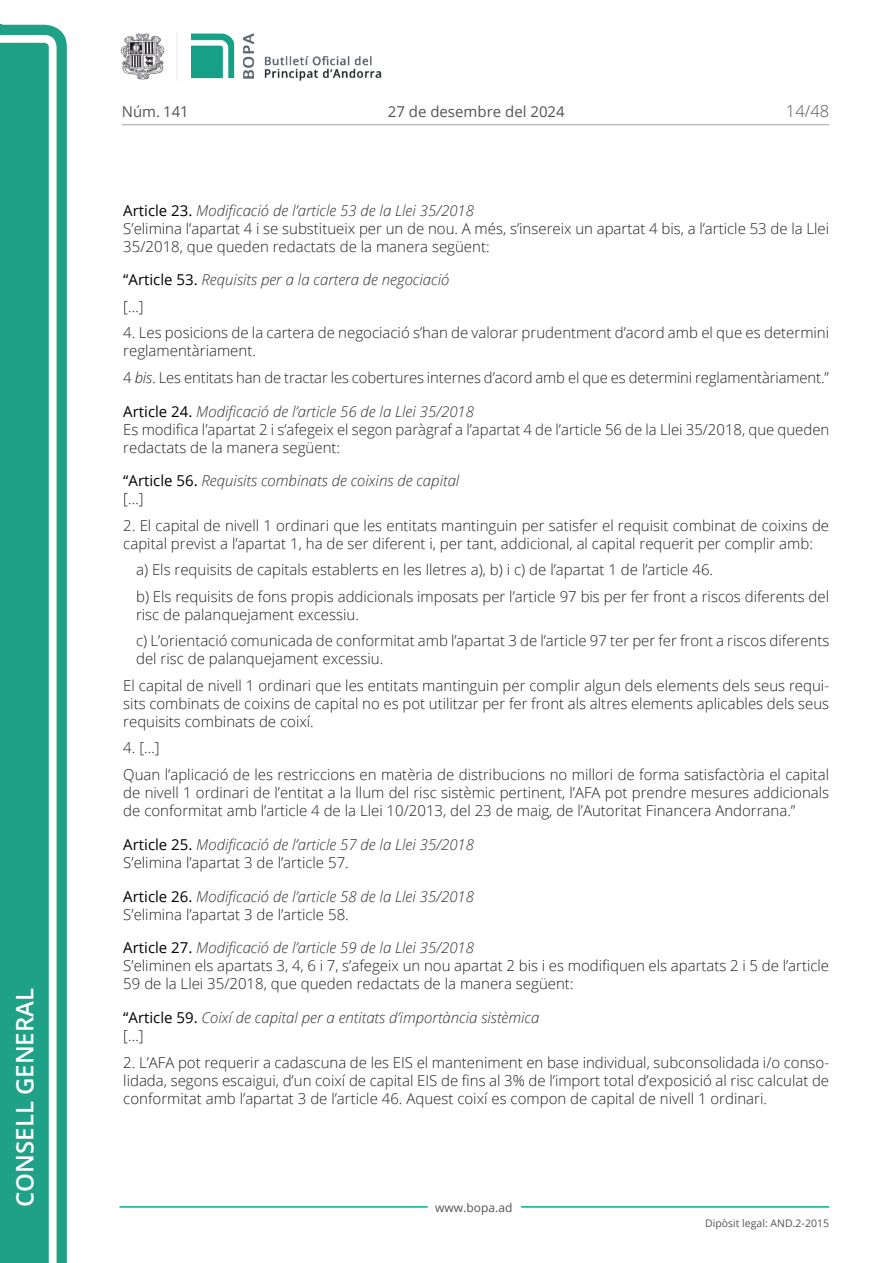
<style>
.page{position:relative;width:893px;height:1263px;background:#fff}
.page>*{position:absolute;margin:0;border:0;box-sizing:border-box;transform-origin:0 0}
.t1{font:600 24px "Open Sans";color:#fff}
.t2{font:300 16.5px "Open Sans";color:#545454}
.Body_text{font:300 15px/18px "Open Sans";color:#231f20}
.Titol_7{font:italic 300 15px "Open Sans";color:#303030}
.Body_text_i{font:300 15px/18px "Open Sans";color:#231f20}
.Titol_7_plus{font:italic 300 15px "Open Sans";color:#303030}
.t3{font:15px "Open Sans";color:#545454}
.t4{font:12px "Open Sans";color:#545454}
.t5{font:10.5px "Open Sans";color:#545454}
.s1{font-weight:400;font-style:normal;color:#000}
.s2{font-style:italic}
</style>
<div class="page">
<svg style="left:0;top:25px;width:67px;height:1238px;fill:#1ea187"></svg>
<div style="left:0;top:43px;width:49px;height:1220px;background:#1ea187"></div>
<img style="left:122px;top:32px;width:260px;height:49px">
<hr style="left:119px;top:1206px;width:309px;height:2px;background:#00ae91">
<hr style="left:521px;top:1206px;width:308px;height:2px;background:#00ae91">
<hr style="left:122px;top:124px;width:707px;height:1px;background:#bcbdc0">
<h1 class="t1" style="left:8px;top:1207px;width:220px;rotate:-90deg">Consell General</h1>
<p class="t3" style="left:122px;top:102px;width:68px">Núm. 141</p>
<p class="t3" style="left:388px;top:102px;width:178px">27 de desembre del 2024</p>
<p class="t2" style="left:786px;top:100px;width:45px">14/48</p>
<p class="Titol_7" style="left:123px;top:200px;width:352px"><span class="s1">Article 23.</span> Modificació de l’article 53 de la Llei 35/2018</p>
<p class="Body_text" style="left:123px;top:219px;width:707px">S’elimina l’apartat 4 i se substitueix per un de nou. A més, s’insereix un apartat 4 bis, a l’article 53 de la Llei<br>35/2018, que queden redactats de la manera següent:</p>
<p class="Titol_7_plus" style="left:123px;top:270px;width:328px"><span class="s1">“Article 53.</span> Requisits per a la cartera de negociació</p>
<p class="Body_text" style="left:123px;top:297px;width:22px">[…]</p>
<p class="Body_text" style="left:123px;top:323px;width:707px">4. Les posicions de la cartera de negociació s’han de valorar prudentment d’acord amb el que es determini reglamentàriament.</p>
<p class="Body_text" style="left:123px;top:368px;width:707px">4 <span class="s2">bis</span>. Les entitats han de tractar les cobertures internes d’acord amb el que es determini reglamentàriament.”</p>
<p class="Titol_7" style="left:123px;top:401px;width:352px"><span class="s1">Article 24.</span> Modificació de l’article 56 de la Llei 35/2018</p>
<p class="Body_text" style="left:123px;top:420px;width:708px">Es modifica l’apartat 2 i s’afegeix el segon paràgraf a l’apartat 4 de l’article 56 de la Llei 35/2018, que queden redactats de la manera següent:</p>
<p class="Titol_7" style="left:123px;top:471px;width:338px"><span class="s1">“Article 56.</span> Requisits combinats de coixins de capital</p>
<p class="Body_text" style="left:123px;top:490px;width:22px">[…]</p>
<p class="Body_text" style="left:123px;top:516px;width:707px">2. El capital de nivell 1 ordinari que les entitats mantinguin per satisfer el requisit combinat de coixins de capital previst a l’apartat 1, ha de ser diferent i, per tant, addicional, al capital requerit per complir amb:</p>
<p class="Body_text_i" style="left:136px;top:561px;width:579px">a) Els requisits de capitals establerts en les lletres a), b) i c) de l’apartat 1 de l’article 46.</p>
<p class="Body_text_i" style="left:136px;top:587px;width:695px">b) Els requisits de fons propis addicionals imposats per l’article 97 bis per fer front a riscos diferents del risc de palanquejament excessiu.</p>
<p class="Body_text_i" style="left:136px;top:632px;width:695px">c) L’orientació comunicada de conformitat amb l’apartat 3 de l’article 97 ter per fer front a riscos diferents del risc de palanquejament excessiu.</p>
<p class="Body_text" style="left:123px;top:676px;width:707px;text-align:justify">El capital de nivell 1 ordinari que les entitats mantinguin per complir algun dels elements dels seus requi&shy;sits combinats de coixins de capital no es pot utilitzar per fer front als altres elements aplicables dels seus requisits combinats de coixí.</p>
<p class="Body_text" style="left:123px;top:739px;width:38px">4. […]</p>
<p class="Body_text" style="left:123px;top:765px;width:707px;text-align:justify">Quan l’aplicació de les restriccions en matèria de distribucions no millori de forma satisfactòria el capital de nivell 1 ordinari de l’entitat a la llum del risc sistèmic pertinent, l’AFA pot prendre mesures addicionals de conformitat amb l’article 4 de la Llei 10/2013, del 23 de maig, de l’Autoritat Financera Andorrana.”</p>
<p class="Titol_7" style="left:123px;top:834px;width:352px"><span class="s1">Article 25.</span> Modificació de l’article 57 de la Llei 35/2018</p>
<p class="Body_text" style="left:123px;top:853px;width:227px">S’elimina l’apartat 3 de l’article 57.</p>
<p class="Titol_7" style="left:123px;top:886px;width:352px"><span class="s1">Article 26.</span> Modificació de l’article 58 de la Llei 35/2018</p>
<p class="Body_text" style="left:123px;top:905px;width:227px">S’elimina l’apartat 3 de l’article 58.</p>
<p class="Titol_7" style="left:123px;top:937px;width:352px"><span class="s1">Article 27.</span> Modificació de l’article 59 de la Llei 35/2018</p>
<p class="Body_text" style="left:123px;top:956px;width:707px">S’eliminen els apartats 3, 4, 6 i 7, s’afegeix un nou apartat 2 bis i es modifiquen els apartats 2 i 5 de l’article<br>59 de la Llei 35/2018, que queden redactats de la manera següent:</p>
<p class="Titol_7" style="left:123px;top:1007px;width:418px"><span class="s1">“Article 59.</span> Coixí de capital per a entitats d’importància sistèmica</p>
<p class="Body_text" style="left:123px;top:1026px;width:22px">[…]</p>
<p class="Body_text" style="left:123px;top:1053px;width:707px;text-align:justify">2. L’AFA pot requerir a cadascuna de les EIS el manteniment en base individual, subconsolidada i/o conso&shy;lidada, segons escaigui, d’un coixí de capital EIS de fins al 3% de l’import total d’exposició al risc calculat de conformitat amb l’apartat 3 de l’article 46. Aquest coixí es compon de capital de nivell 1 ordinari.</p>
<p class="t4" style="left:435px;top:1199px;width:79px">www.bopa.ad</p>
<p class="t5" style="left:705px;top:1216px;width:125px">Dipòsit legal: AND.2-2015</p>
</div>
